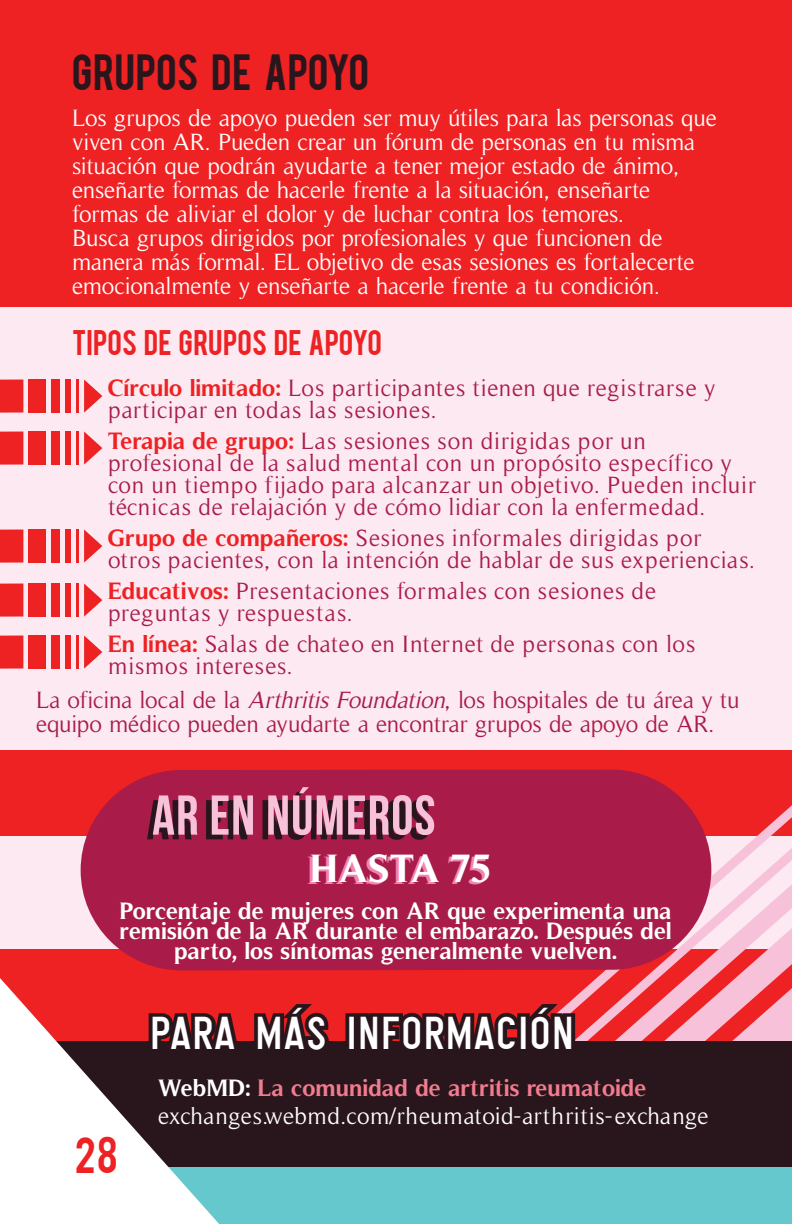
<style>
.page{position:relative;width:792px;height:1224px;background:#ee2123}
.page>*{position:absolute;margin:0;border:0;box-sizing:border-box;transform-origin:0 0}
.t1{font:56px "Bebas Neue";letter-spacing:.02em;color:#f7c1d9}
.t2{font:48px "Gliscor Gothic";letter-spacing:.03em;color:#fff}
.t3{font:40px "Bebas";color:#29161c}
.t4{font:700 40px "Timeless";color:#fff}
.t5{font:40px "Bebas";color:#ee2123}
.t6{font:28px "Bebas";letter-spacing:.005em;color:#ee2123}
.t7{font:24px/22px "Timeless";letter-spacing:.025em;color:#a91b49}
.t8{font:24px/24px "Timeless";letter-spacing:-.01em;color:#fff}
.t9{font:700 24px/20px "Timeless";letter-spacing:-.005em;color:#fff;text-align:center}
.t10{font:24px/24px "Timeless";letter-spacing:-.01em;color:#a91b49}
.t11{font:24px/28px "Timeless";letter-spacing:.02em;color:#fff}
.s1{font-weight:700;color:#ee2123}
.s2{font-style:italic}
.s3{font-weight:700}
.s4{font-weight:700;color:#f27b8f}
</style>
<div class="page">
<div style="left:0;top:836px;width:792px;height:112px;background:#fce9f1"></div>
<svg style="left:319px;top:805px;width:473px;height:236px"></svg>
<div style="left:0;top:1041px;width:792px;height:183px;background:#29161c"></div>
<svg style="left:219px;top:1013px;width:18px;height:28px"></svg>
<svg style="left:254px;top:982px;width:81px;height:59px"></svg>
<div style="left:345px;top:1013px;width:13px;height:40px;border:8px solid #29161c"></div>
<svg style="left:353px;top:982px;width:226px;height:71px"></svg>
<div style="left:0;top:1167px;width:792px;height:57px;background:#64c8cd"></div>
<svg style="left:0;top:978px;width:219px;height:246px"></svg>
<div style="left:0;top:307px;width:792px;height:442px;background:#fce9f1"></div>
<svg style="left:81px;top:770px;width:630px;height:200px;background:#ad1e4a"></svg>
<div style="left:0;top:380px;width:23px;height:33px;background:#ee2123"></div>
<div style="left:28px;top:380px;width:18px;height:33px;background:#ee2123"></div>
<div style="left:51px;top:380px;width:9px;height:33px;background:#ee2123"></div>
<div style="left:65px;top:380px;width:6px;height:33px;background:#ee2123"></div>
<hr style="left:76px;top:380px;width:3px;height:33px;background:#ee2123">
<svg style="left:84px;top:380px;width:18px;height:33px"></svg>
<div style="left:0;top:432px;width:23px;height:33px;background:#ee2123"></div>
<div style="left:28px;top:432px;width:18px;height:33px;background:#ee2123"></div>
<div style="left:51px;top:432px;width:9px;height:33px;background:#ee2123"></div>
<div style="left:65px;top:432px;width:6px;height:33px;background:#ee2123"></div>
<hr style="left:76px;top:432px;width:3px;height:33px;background:#ee2123">
<svg style="left:84px;top:432px;width:18px;height:33px"></svg>
<div style="left:0;top:530px;width:23px;height:33px;background:#ee2123"></div>
<div style="left:28px;top:530px;width:18px;height:33px;background:#ee2123"></div>
<div style="left:51px;top:530px;width:9px;height:33px;background:#ee2123"></div>
<div style="left:65px;top:530px;width:6px;height:33px;background:#ee2123"></div>
<hr style="left:76px;top:530px;width:3px;height:33px;background:#ee2123">
<svg style="left:84px;top:530px;width:18px;height:33px"></svg>
<div style="left:0;top:584px;width:23px;height:33px;background:#ee2123"></div>
<div style="left:28px;top:584px;width:18px;height:33px;background:#ee2123"></div>
<div style="left:51px;top:584px;width:9px;height:33px;background:#ee2123"></div>
<div style="left:65px;top:584px;width:6px;height:33px;background:#ee2123"></div>
<hr style="left:76px;top:584px;width:3px;height:33px;background:#ee2123">
<svg style="left:84px;top:584px;width:18px;height:33px"></svg>
<div style="left:0;top:636px;width:23px;height:33px;background:#ee2123"></div>
<div style="left:28px;top:636px;width:18px;height:33px;background:#ee2123"></div>
<div style="left:51px;top:636px;width:9px;height:33px;background:#ee2123"></div>
<div style="left:65px;top:636px;width:6px;height:33px;background:#ee2123"></div>
<hr style="left:76px;top:636px;width:3px;height:33px;background:#ee2123">
<svg style="left:84px;top:636px;width:18px;height:33px"></svg>
<h3 class="t3" style="left:72px;top:43px;width:299px">GRUPOS DE APOYO</h3>
<p class="t8" style="left:72px;top:106px;width:646px">Los grupos de apoyo pueden ser muy útiles para las personas que viven con AR. Pueden crear un fórum de personas en tu misma situación que podrán ayudarte a tener mejor estado de ánimo, enseñarte formas de hacerle frente a la situación, enseñarte formas de aliviar el dolor y de luchar contra los temores.<br>Busca grupos dirigidos por profesionales y que funcionen de manera más formal. EL objetivo de esas sesiones es fortalecerte emocionalmente y enseñarte a hacerle frente a tu condición.</p>
<h3 class="t6" style="left:72px;top:322px;width:311px">TIPOS DE GRUPOS DE APOYO</h3>
<p class="t7" style="left:108px;top:377px;width:609px"><span class="s1">Círculo limitado:</span> Los participantes tienen que registrarse y participar en todas las sesiones.</p>
<p class="t7" style="left:108px;top:430px;width:650px"><span class="s1">Terapia de grupo:</span> Las sesiones son dirigidas por un profesional de la salud mental con un propósito específico y con un tiempo fijado para alcanzar un objetivo. Pueden incluir técnicas de relajación y de cómo lidiar con la enfermedad.</p>
<p class="t7" style="left:108px;top:527px;width:649px"><span class="s1">Grupo de compañeros:</span> Sesiones informales dirigidas por otros pacientes, con la intención de hablar de sus experiencias.</p>
<p class="t7" style="left:108px;top:580px;width:550px"><span class="s1">Educativos:</span> Presentaciones formales con sesiones de preguntas y respuestas.</p>
<p class="t7" style="left:108px;top:633px;width:589px"><span class="s1">En línea:</span> Salas de chateo en Internet de personas con los mismos intereses.</p>
<p class="t10" style="left:36px;top:688px;width:705px">La oficina local de la <span class="s2">Arthritis Foundation</span>, los hospitales de tu área y tu equipo médico pueden ayudarte a encontrar grupos de apoyo de AR.</p>
<p class="t1" style="left:152px;top:785px;width:285px">AR EN NÚMEROS</p>
<p class="t4" style="left:310px;top:845px;width:182px">HASTA 75</p>
<p class="t9" style="left:120px;top:901px;width:554px">Porcentaje de mujeres con AR que experimenta una remisión de la AR durante el embarazo. Después del parto, los síntomas generalmente vuelven.</p>
<h3 class="t5" style="left:75px;top:1126px;width:45px">28</h3>
<h3 class="t2" style="left:150px;top:1005px;width:425px">PARA MÁS INFORMACIÓN</h3>
<p class="t11" style="left:158px;top:1074px;width:552px"><span class="s3">WebMD:</span> <span class="s4">La comunidad de artritis reumatoide </span>exchanges.webmd.com/rheumatoid-arthritis-exchange</p>
</div>
